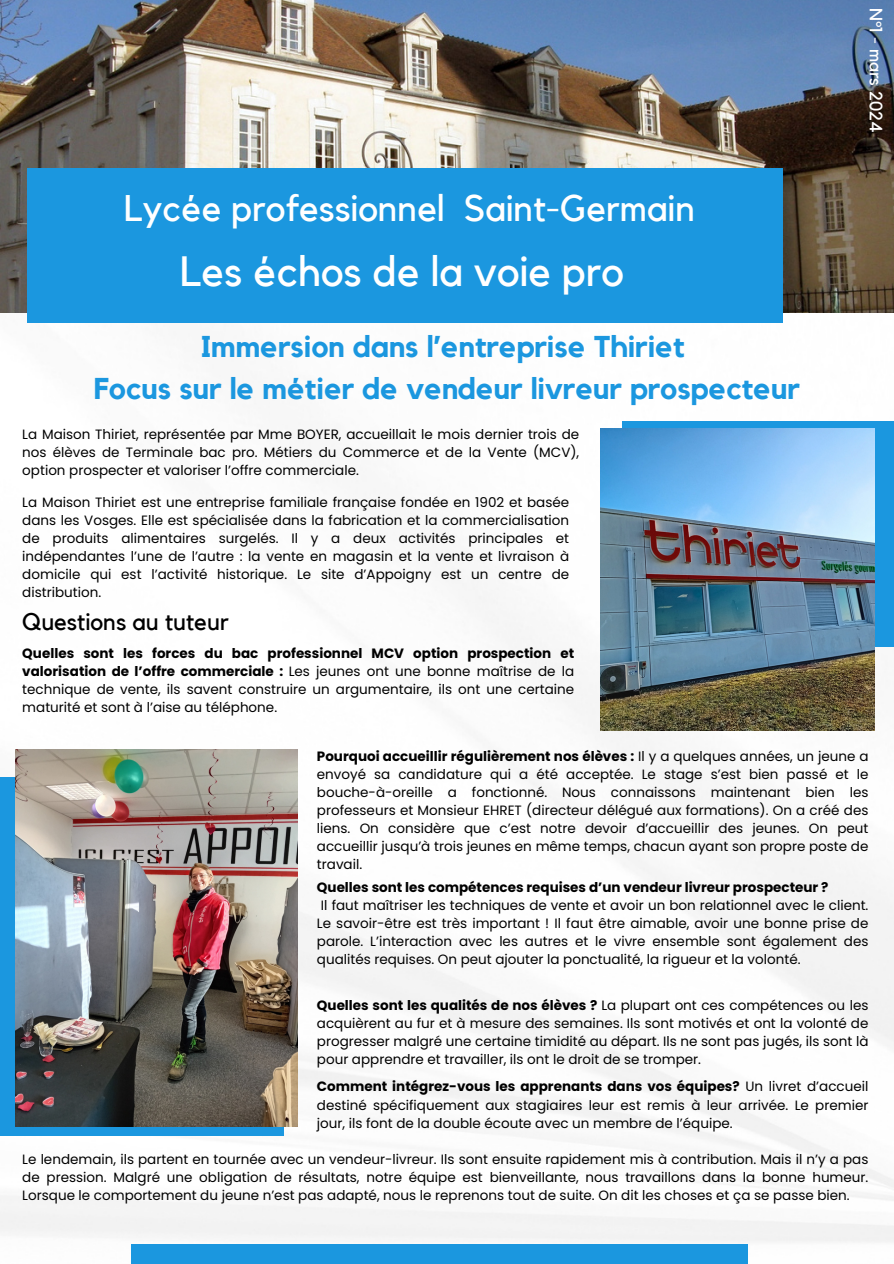
<style>
.page{position:relative;width:894px;height:1264px;background:#fff}
.page>*{position:absolute;margin:0;border:0;box-sizing:border-box;transform-origin:0 0}
.t1{font:42.3px "Kollektif";color:#fff}
.t2{font:36.9px "Kollektif";color:#fff}
.t3{font:700 30px/41.7px "Kollektif";color:#1b97df;text-align:center}
.t4{font:24px "Kollektif";color:#000}
.t5{font:17.85px "Kollektif";color:#fff}
.t6{font:13.5px/18px "Poppins";color:#000;text-align:justify}
.t7{font:700 13.5px "Poppins";color:#000}
.s1{font-weight:700}
</style>
<div class="page">
<img style="left:0;top:313px;width:893px;height:950px">
<div style="left:621px;top:421px;width:272px;height:225px;background:#1b97df"></div>
<img style="left:600px;top:428px;width:273px;height:302px">
<img style="left:0;top:0;width:893px;height:313px">
<div style="left:27px;top:168px;width:755px;height:155px;background:#1b97df"></div>
<div style="left:131px;top:1244px;width:616px;height:19px;background:#1b97df"></div>
<div style="left:0;top:777px;width:283px;height:359px;background:#1b97df"></div>
<img style="left:15px;top:749px;width:283px;height:377px">
<h2 class="t2" style="left:124px;top:191px;width:572px">Lycée professionnel Saint-Germain</h2>
<h1 class="t1" style="left:180px;top:252px;width:445px">Les échos de la voie pro</h1>
<h4 class="t3" style="left:94px;top:327px;width:707px">Immersion dans l’entreprise Thiriet<br>Focus sur le métier de vendeur livreur prospecteur</h4>
<p class="t6" style="left:22px;top:425px;width:558px">La Maison Thiriet, représentée par Mme BOYER, accueillait le mois dernier trois de nos élèves de Terminale bac pro. Métiers du Commerce et de la Vente (MCV), option prospecter et valoriser l’offre commerciale.</p>
<p class="t6" style="left:22px;top:493px;width:548px">La Maison Thiriet est une entreprise familiale française fondée en 1902 et basée dans les Vosges. Elle est spécialisée dans la fabrication et la commercialisation de produits alimentaires surgelés. Il y a deux activités principales et indépendantes l’une de l’autre : la vente en magasin et la vente et livraison à domicile qui est l’activité historique. Le site d’Appoigny est un centre de distribution.</p>
<h3 class="t4" style="left:22px;top:611px;width:208px">Questions au tuteur</h3>
<p class="t6" style="left:22px;top:644px;width:553px"><span class="s1">Quelles sont les forces du bac professionnel MCV option prospection et valorisation de l’offre commerciale :</span> Les jeunes ont une bonne maîtrise de la technique de vente, ils savent construire un argumentaire, ils ont une certaine maturité et sont à l’aise au téléphone.</p>
<p class="t5" style="left:884px;top:8px;width:126px;rotate:90deg">N°1 - mars 2024</p>
<p class="t6" style="left:317px;top:747px;width:553px"><span class="s1">Pourquoi accueillir régulièrement nos élèves :</span> Il y a quelques années, un jeune a envoyé sa candidature qui a été acceptée. Le stage s’est bien passé et le bouche-à-oreille a fonctionné. Nous connaissons maintenant bien les professeurs et Monsieur EHRET (directeur délégué aux formations). On a créé des liens. On considère que c’est notre devoir d’accueillir des jeunes. On peut accueillir jusqu’à trois jeunes en même temps, chacun ayant son propre poste de travail.</p>
<p class="t7" style="left:317px;top:877px;width:513px">Quelles sont les compétences requises d’un vendeur livreur prospecteur ?</p>
<p class="t6" style="left:317px;top:896px;width:553px;text-indent:4px">Il faut maîtriser les techniques de vente et avoir un bon relationnel avec le client.<br>Le savoir-être est très important ! Il faut être aimable, avoir une bonne prise de parole. L’interaction avec les autres et le vivre ensemble sont également des qualités requises. On peut ajouter la ponctualité, la rigueur et la volonté.</p>
<p class="t6" style="left:317px;top:996px;width:553px"><span class="s1">Quelles sont les qualités de nos élèves ?</span> La plupart ont ces compétences ou les acquièrent au fur et à mesure des semaines. Ils sont motivés et ont la volonté de progresser malgré une certaine timidité au départ. Ils ne sont pas jugés, ils sont là pour apprendre et travailler, ils ont le droit de se tromper.</p>
<p class="t6" style="left:317px;top:1077px;width:553px"><span class="s1">Comment intégrez-vous les apprenants dans vos équipes?</span> Un livret d’accueil destiné spécifiquement aux stagiaires leur est remis à leur arrivée. Le premier jour, ils font de la double écoute avec un membre de l’équipe.</p>
<p class="t6" style="left:22px;top:1149px;width:847px">Le lendemain, ils partent en tournée avec un vendeur-livreur. Ils sont ensuite rapidement mis à contribution. Mais il n’y a pas de pression. Malgré une obligation de résultats, notre équipe est bienveillante, nous travaillons dans la bonne humeur.<br>Lorsque le comportement du jeune n’est pas adapté, nous le reprenons tout de suite. On dit les choses et ça se passe bien.</p>
</div>
